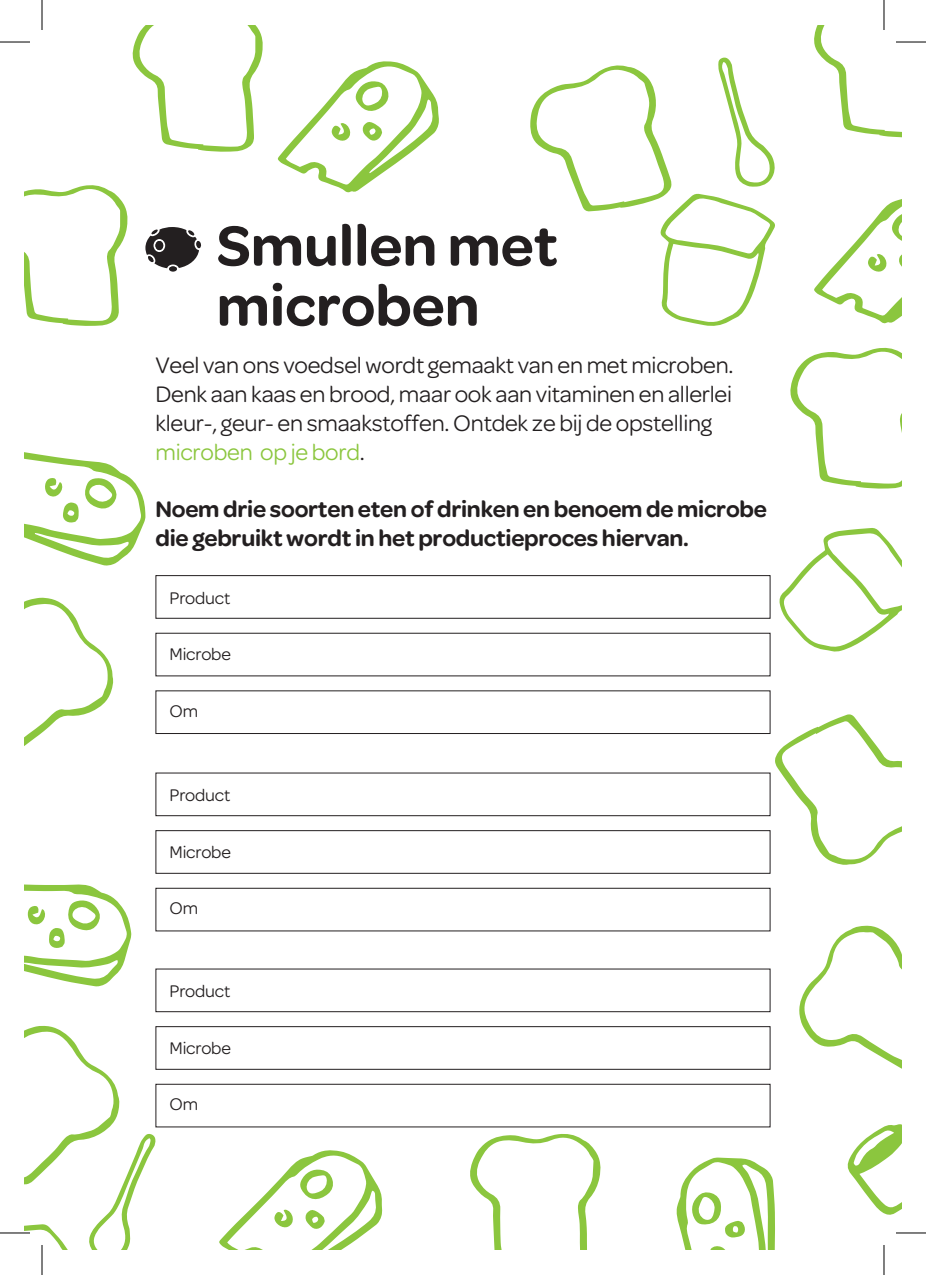
<style>
.page{position:relative;width:926px;height:1275px;background:#fff}
.page>*{position:absolute;margin:0;border:0;box-sizing:border-box;transform-origin:0 0}
.t1{font:600 60px "Omnes";color:#231f20}
.t2{font:24px/28.8px "Omnes";letter-spacing:-.01em;color:#231f20}
.t3{font:600 24px/28.8px "Omnes";letter-spacing:-.01em;color:#231f20}
.t4{font:18px "Omnes";letter-spacing:-.01em;color:#231f20}
.s1{color:#8bc63e}
.s2{color:#fff}
</style>
<div class="page">
<svg style="left:799px;top:925px;width:102px;height:144px"></svg>
<svg style="left:847px;top:1124px;width:54px;height:91px"></svg>
<svg style="left:676px;top:1157px;width:99px;height:93px"></svg>
<svg style="left:814px;top:25px;width:87px;height:113px"></svg>
<svg style="left:790px;top:347px;width:111px;height:142px"></svg>
<svg style="left:25px;top:185px;width:103px;height:141px"></svg>
<svg style="left:132px;top:25px;width:131px;height:127px"></svg>
<svg style="left:277px;top:61px;width:162px;height:132px"></svg>
<svg style="left:814px;top:199px;width:87px;height:125px"></svg>
<svg style="left:470px;top:1134px;width:131px;height:116px"></svg>
<svg style="left:219px;top:1150px;width:164px;height:100px"></svg>
<svg style="left:775px;top:714px;width:126px;height:151px"></svg>
<svg style="left:25px;top:884px;width:106px;height:102px"></svg>
<svg style="left:25px;top:597px;width:89px;height:149px"></svg>
<svg style="left:25px;top:452px;width:120px;height:114px"></svg>
<div style="left:155px;top:575px;width:616px;height:44px;border:1px solid #231f20"></div>
<div style="left:155px;top:633px;width:616px;height:43px;border:1px solid #231f20"></div>
<div style="left:155px;top:690px;width:616px;height:44px;border:1px solid #231f20"></div>
<div style="left:155px;top:772px;width:616px;height:44px;border:1px solid #231f20"></div>
<div style="left:155px;top:830px;width:616px;height:44px;border:1px solid #231f20"></div>
<div style="left:155px;top:887px;width:616px;height:44px;border:1px solid #231f20"></div>
<div style="left:155px;top:968px;width:616px;height:44px;border:1px solid #231f20"></div>
<div style="left:155px;top:1026px;width:616px;height:43px;border:1px solid #231f20"></div>
<div style="left:155px;top:1083px;width:616px;height:44px;border:1px solid #231f20"></div>
<svg style="left:530px;top:57px;width:245px;height:269px"></svg>
<svg style="left:779px;top:528px;width:122px;height:124px"></svg>
<svg style="left:25px;top:1025px;width:131px;height:225px"></svg>
<div style="left:169px;top:266px;width:8px;height:6px;background:#231f20;border-radius:50%"></div>
<svg style="left:145px;top:227px;width:56px;height:42px"></svg>
<hr style="left:896px;top:41px;width:30px;height:2px;background:#fff">
<hr style="left:0;top:1231px;width:30px;height:3px;background:#fff">
<hr style="left:41px;top:1245px;width:2px;height:30px;background:#fff">
<hr style="left:883px;top:0;width:2px;height:30px;background:#fff">
<hr style="left:0;top:42px;width:30px;height:1px;background:#000">
<hr style="left:896px;top:42px;width:30px;height:1px;background:#000">
<hr style="left:0;top:1232px;width:30px;height:1px;background:#000">
<hr style="left:896px;top:1232px;width:30px;height:1px;background:#000">
<hr style="left:42px;top:0;width:1px;height:30px;background:#000">
<hr style="left:42px;top:1245px;width:1px;height:30px;background:#000">
<hr style="left:884px;top:0;width:1px;height:30px;background:#000">
<hr style="left:884px;top:1245px;width:1px;height:30px;background:#000">
<p class="t1" style="left:217px;top:211px;width:343px">Smullen met</p>
<p class="t1" style="left:217px;top:271px;width:264px">microben</p>
<p class="t2" style="left:155px;top:351px;width:580px">Veel van ons voedsel wordt gemaakt van en met microben.<br>Denk aan kaas en brood, maar ook aan vitaminen en allerlei kleur-, geur- en smaakstoffen. Ontdek ze bij de opstelling <span class="s1">microben op je bord</span>.<span class="s2">mic</span></p>
<p class="t3" style="left:155px;top:495px;width:613px">Noem drie soorten eten of drinken en benoem de microbe die gebruikt wordt in het productieproces hiervan.</p>
<p class="t4" style="left:170px;top:588px;width:62px">Product</p>
<p class="t4" style="left:170px;top:644px;width:63px">Microbe</p>
<p class="t4" style="left:170px;top:701px;width:30px">Om</p>
<p class="t4" style="left:170px;top:785px;width:62px">Product</p>
<p class="t4" style="left:170px;top:841px;width:63px">Microbe</p>
<p class="t4" style="left:170px;top:898px;width:30px">Om</p>
<p class="t4" style="left:170px;top:981px;width:62px">Product</p>
<p class="t4" style="left:170px;top:1037px;width:63px">Microbe</p>
<p class="t4" style="left:170px;top:1094px;width:30px">Om</p>
</div>
